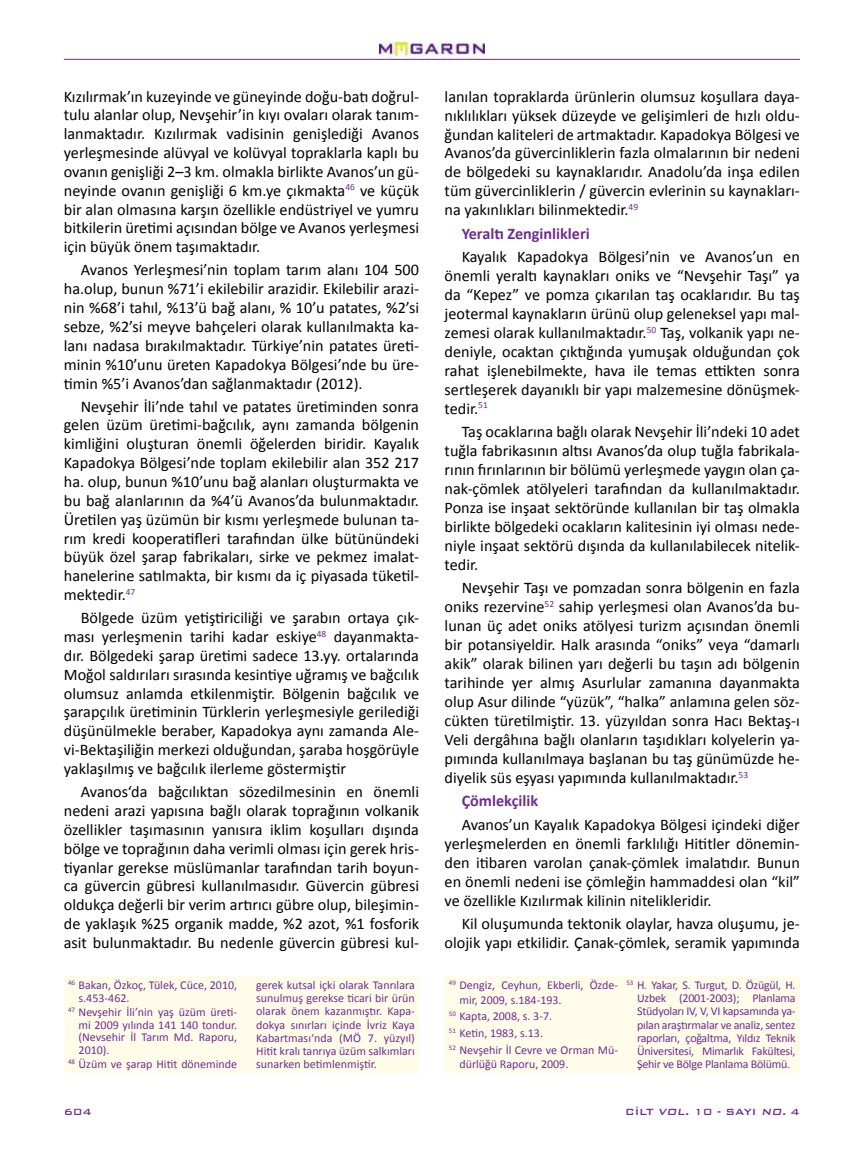
<style>
.page{position:relative;width:851px;height:1149px;background:#fff}
.page>*{position:absolute;margin:0;border:0;box-sizing:border-box;transform-origin:0 0}
.t1{font:16.2px/18.9px "Calibri";color:#000;text-align:justify}
.t2{font:700 16.2px "Calibri";color:#6f2c91}
.t3{font:12px/13.2px "Calibri";color:#6f2c91}
.t4{font:500 12px "Bank Gothic BT";color:#6f2c91}
.s1{font-style:italic}
</style>
<div class="page">
<img style="left:379px;top:43px;width:105px;height:16px">
<hr style="left:64px;top:59px;width:735px;height:1px;background:#6f2c91">
<div style="left:64px;top:975px;width:177px;height:96px;background:#fffde9"></div>
<div style="left:444px;top:975px;width:178px;height:96px;background:#fffde9"></div>
<div style="left:241px;top:975px;width:178px;height:96px;background:#fffde9"></div>
<div style="left:622px;top:975px;width:177px;height:96px;background:#fffde9"></div>
<p class="t1" style="left:64px;top:86px;width:357px">Kızılırmak’ın kuzeyinde ve güneyinde doğu-batı doğrul&shy;tulu alanlar olup, Nevşehir’in kıyı ovaları olarak tanım&shy;lanmaktadır. Kızılırmak vadisinin genişlediği Avanos yerleşmesinde alüvyal ve kolüvyal topraklarla kaplı bu ovanın genişliği 2–3 km. olmakla birlikte Avanos’un gü&shy;neyinde ovanın genişliği 6 km.ye çıkmakta<sup>46</sup> ve küçük bir alan olmasına karşın özellikle endüstriyel ve yumru bitkilerin üretimi açısından bölge ve Avanos yerleşmesi için büyük önem taşımaktadır.</p>
<p class="t1" style="left:64px;top:260px;width:357px;text-indent:17px">Avanos Yerleşmesi’nin toplam tarım alanı 104 500 ha.olup, bunun %71’i ekilebilir arazidir. Ekilebilir arazi&shy;nin %68’i tahıl, %13’ü bağ alanı, % 10’u patates, %2’si sebze, %2’si meyve bahçeleri olarak kullanılmakta ka&shy;lanı nadasa bırakılmaktadır. Türkiye’nin patates üreti&shy;minin %10’unu üreten Kapadokya Bölgesi’nde bu üre&shy;timin %5’i Avanos’dan sağlanmaktadır (2012).</p>
<p class="t1" style="left:64px;top:396px;width:357px;text-indent:17px">Nevşehir İli’nde tahıl ve patates üretiminden sonra gelen üzüm üretimi-bağcılık, aynı zamanda bölgenin kimliğini oluşturan önemli öğelerden biridir. Kayalık Kapadokya Bölgesi’nde toplam ekilebilir alan 352 217 ha. olup, bunun %10’unu bağ alanları oluşturmakta ve bu bağ alanlarının da %4’ü Avanos’da bulunmaktadır.<br>Üretilen yaş üzümün bir kısmı yerleşmede bulunan ta&shy;rım kredi kooperatifleri tarafından ülke bütünündeki büyük özel şarap fabrikaları, sirke ve pekmez imalat&shy;hanelerine satılmakta, bir kısmı da iç piyasada tüketil&shy;mektedir.<sup>47</sup></p>
<p class="t1" style="left:64px;top:607px;width:357px;text-indent:17px">Bölgede üzüm yetiştiriciliği ve şarabın ortaya çık&shy;ması yerleşmenin tarihi kadar eskiye<sup>48</sup> dayanmakta&shy;dır. Bölgedeki şarap üretimi sadece 13.yy. ortalarında Moğol saldırıları sırasında kesintiye uğramış ve bağcılık olumsuz anlamda etkilenmiştir. Bölgenin bağcılık ve şarapçılık üretiminin Türklerin yerleşmesiyle gerilediği düşünülmekle beraber, Kapadokya aynı zamanda Ale&shy;vi-Bektaşiliğin merkezi olduğundan, şaraba hoşgörüyle yaklaşılmış ve bağcılık ilerleme göstermiştir</p>
<p class="t1" style="left:64px;top:781px;width:357px;text-indent:17px">Avanos‘da bağcılıktan sözedilmesinin en önemli nedeni arazi yapısına bağlı olarak toprağının volkanik özellikler taşımasının yanısıra iklim koşulları dışında bölge ve toprağının daha verimli olması için gerek hris&shy;tiyanlar gerekse müslümanlar tarafından tarih boyun&shy;ca güvercin gübresi kullanılmasıdır. Güvercin gübresi oldukça değerli bir verim artırıcı gübre olup, bileşimin&shy;de yaklaşık %25 organik madde, %2 azot, %1 fosforik asit bulunmaktadır. Bu nedenle güvercin gübresi kul-</p>
<p class="t1" style="left:444px;top:86px;width:357px">lanılan topraklarda ürünlerin olumsuz koşullara daya&shy;nıklılıkları yüksek düzeyde ve gelişimleri de hızlı oldu&shy;ğundan kaliteleri de artmaktadır. Kapadokya Bölgesi ve Avanos’da güvercinliklerin fazla olmalarının bir nedeni de bölgedeki su kaynaklarıdır. Anadolu’da inşa edilen tüm güvercinliklerin / güvercin evlerinin su kaynakları&shy;na yakınlıkları bilinmektedir.<sup>49</sup></p>
<p class="t2" style="left:461px;top:223px;width:130px">Yeraltı Zenginlikleri</p>
<p class="t1" style="left:444px;top:246px;width:357px;text-indent:17px">Kayalık Kapadokya Bölgesi’nin ve Avanos’un en önemli yeraltı kaynakları oniks ve “Nevşehir Taşı” ya da “Kepez” ve pomza çıkarılan taş ocaklarıdır. Bu taş jeotermal kaynakların ürünü olup geleneksel yapı mal&shy;zemesi olarak kullanılmaktadır.<sup>50</sup> Taş, volkanik yapı ne&shy;deniyle, ocaktan çıktığında yumuşak olduğundan çok rahat işlenebilmekte, hava ile temas ettikten sonra sertleşerek dayanıklı bir yapı malzemesine dönüşmek&shy;tedir.<sup>51</sup></p>
<p class="t1" style="left:444px;top:421px;width:357px;text-indent:17px">Taş ocaklarına bağlı olarak Nevşehir İli’ndeki 10 adet tuğla fabrikasının altısı Avanos’da olup tuğla fabrikala&shy;rının fırınlarının bir bölümü yerleşmede yaygın olan ça&shy;nak-çömlek atölyeleri tarafından da kullanılmaktadır.<br>Ponza ise inşaat sektöründe kullanılan bir taş olmakla birlikte bölgedeki ocakların kalitesinin iyi olması nede&shy;niyle inşaat sektörü dışında da kullanılabilecek nitelik&shy;tedir.</p>
<p class="t1" style="left:444px;top:577px;width:357px;text-indent:17px">Nevşehir Taşı ve pomzadan sonra bölgenin en fazla oniks rezervine<sup>52</sup> sahip yerleşmesi olan Avanos’da bu&shy;lunan üç adet oniks atölyesi turizm açısından önemli bir potansiyeldir. Halk arasında “oniks” veya “damarlı akik” olarak bilinen yarı değerli bu taşın adı bölgenin tarihinde yer almış Asurlular zamanına dayanmakta olup Asur dilinde “yüzük”, “halka” anlamına gelen söz&shy;cükten türetilmiştir. 13. yüzyıldan sonra Hacı Bektaş-ı Veli dergâhına bağlı olanların taşıdıkları kolyelerin ya&shy;pımında kullanılmaya başlanan bu taş günümüzde he&shy;diyelik süs eşyası yapımında kullanılmaktadır.<sup>53</sup></p>
<p class="t2" style="left:461px;top:790px;width:78px">Çömlekçilik</p>
<p class="t1" style="left:444px;top:813px;width:357px;text-indent:17px">Avanos’un Kayalık Kapadokya Bölgesi içindeki diğer yerleşmelerden en önemli farklılığı Hititler dönemin&shy;den itibaren varolan çanak-çömlek imalatıdır. Bunun en önemli nedeni ise çömleğin hammaddesi olan “kil” ve özellikle Kızılırmak kilinin nitelikleridir.</p>
<p class="t1" style="left:444px;top:912px;width:357px;text-align:right">Kil oluşumunda tektonik olaylar, havza oluşumu, je&shy;olojik yapı etkilidir. Çanak-çömlek, seramik yapımında</p>
<p class="t3" style="left:79px;top:977px;width:160px;line-height:12.5px;text-indent:-10px"><sup>46</sup> Bakan, Özkoç, Tülek, Cüce, 2010, s.453-462.</p>
<p class="t3" style="left:79px;top:1005px;width:160px;line-height:12.5px;text-align:justify;text-indent:-10px"><sup>47</sup> Nevşehir İli’nin yaş üzüm üreti&shy;mi 2009 yılında 141 140 tondur. (Nevsehir İl Tarım Md. Raporu, 2010).</p>
<p class="t3" style="left:68px;top:1056px;width:170px"><sup>48</sup> Üzüm ve şarap Hitit döneminde</p>
<p class="t4" style="left:64px;top:1104px;width:29px">604</p>
<p class="t3" style="left:256px;top:977px;width:160px;text-align:justify">gerek kutsal içki olarak Tanrılara sunulmuş gerekse ticari bir ürün olarak önem kazanmıştır. Kapa&shy;dokya sınırları içinde İvriz Kaya Kabartması‘nda (MÖ 7. yüzyıl)<br>Hitit kralı tanrıya üzüm salkımları sunarken betimlenmiştir.</p>
<p class="t3" style="left:637px;top:977px;width:160px;text-align:justify;text-indent:-10px"><sup>53</sup> H. Yakar, S. Turgut, D. Özügül, H.<br>Uzbek (2001-2003); Planlama Stüdyoları IV, V, VI kapsamında ya&shy;pılan araştırmalar ve analiz, sentez raporları, çoğaltma, Yıldız Teknik Üniversitesi, Mimarlık Fakültesi, Şehir ve Bölge Planlama Bölümü.</p>
<p class="t3" style="left:459px;top:976px;width:160px;line-height:14.5px;text-indent:-10px"><sup>49</sup> Dengiz, Ceyhun, Ekberli, Özde&shy;mir, 2009, s.184-193.</p>
<p class="t3" style="left:449px;top:1007px;width:171px;line-height:16.6px"><sup>50</sup> Kapta, 2008, s. 3-7.<br><sup>51</sup> Ketin, 1983, s.13.<br><sup>52</sup> Nevşehir İl Cevre ve Orman Mü-</p>
<p class="t3" style="left:459px;top:1056px;width:110px">dürlüğü Raporu, 2009.</p>
<p class="t4" style="left:625px;top:1104px;width:176px">CİLT <span class="s1">VOL.</span> 10 - SAYI <span class="s1">NO.</span> 4</p>
</div>
